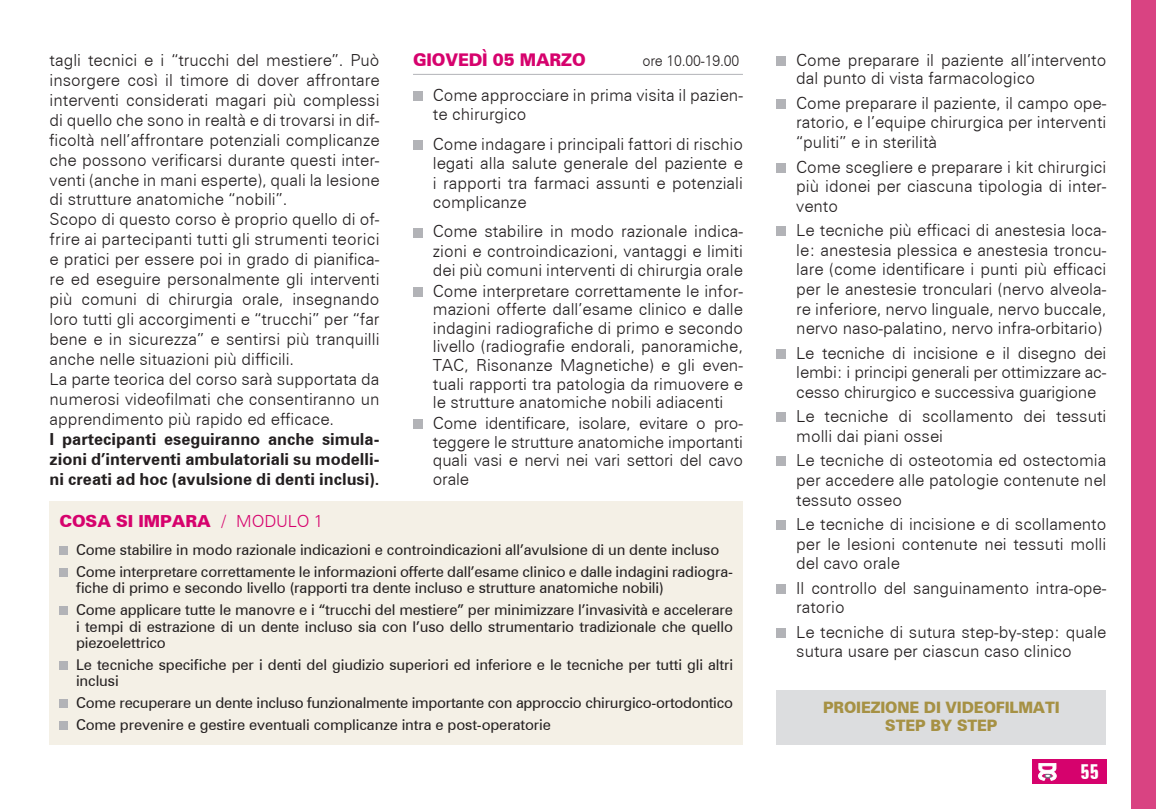
<style>
.page{position:relative;width:1156px;height:809px;background:#fff}
.page>*{position:absolute;margin:0;border:0;box-sizing:border-box;transform-origin:0 0}
.t1{font:700 extra-condensed 21px "Zurich BT";color:#fff}
.t2{font:900 17.5px "Zurich BT";letter-spacing:-.01em;color:#d6026d;scale:.95 1}
.t3{font:300 16.62px/19.9px "Zurich BT";color:#231f20;text-align:justify}
.t4{font:700 16.62px/19.9px "Zurich BT";color:#231f20;text-align:justify}
.t5{font:900 16.62px "Zurich BT";letter-spacing:-.01em;color:#d6026d}
.t6{font:900 15.75px/18.4px "Zurich BT";letter-spacing:-.01em;color:#a69144;text-align:center;scale:.95 1}
.t7{font:14.88px/21.5px "Zurich BT";letter-spacing:-.01em;color:#231f20}
.t8{font:300 14.88px "Zurich BT";letter-spacing:-.01em;color:#231f20;scale:.95 1}
.s1{font-weight:300}
</style>
<div class="page">
<div style="left:1131px;top:0;width:25px;height:809px;background:#d94382"></div>
<div style="left:1032px;top:759px;width:74px;height:25px;background:#d6026d"></div>
<svg style="left:1038px;top:763px;width:18px;height:17px"></svg>
<hr style="left:413px;top:74px;width:330px;height:1px;background:#b2b3b7">
<div style="left:413px;top:91px;width:10px;height:10px;background:#b2b3b7"></div>
<div style="left:413px;top:140px;width:10px;height:10px;background:#b2b3b7"></div>
<div style="left:413px;top:227px;width:10px;height:10px;background:#b2b3b7"></div>
<div style="left:413px;top:287px;width:10px;height:9px;background:#b2b3b7"></div>
<div style="left:413px;top:419px;width:10px;height:10px;background:#b2b3b7"></div>
<div style="left:776px;top:56px;width:10px;height:10px;background:#b2b3b7"></div>
<div style="left:776px;top:99px;width:10px;height:10px;background:#b2b3b7"></div>
<div style="left:776px;top:163px;width:10px;height:9px;background:#b2b3b7"></div>
<div style="left:776px;top:226px;width:10px;height:10px;background:#b2b3b7"></div>
<div style="left:776px;top:349px;width:10px;height:9px;background:#b2b3b7"></div>
<div style="left:776px;top:412px;width:10px;height:10px;background:#b2b3b7"></div>
<div style="left:776px;top:456px;width:10px;height:10px;background:#b2b3b7"></div>
<div style="left:776px;top:520px;width:10px;height:10px;background:#b2b3b7"></div>
<div style="left:776px;top:584px;width:10px;height:10px;background:#b2b3b7"></div>
<div style="left:776px;top:628px;width:10px;height:10px;background:#b2b3b7"></div>
<div style="left:776px;top:690px;width:330px;height:54px;background:#dcdddf"></div>
<div style="left:50px;top:501px;width:693px;height:243px;background:#f4f0e6"></div>
<div style="left:60px;top:546px;width:8px;height:9px;background:#b2b3b7"></div>
<div style="left:60px;top:568px;width:8px;height:8px;background:#b2b3b7"></div>
<div style="left:60px;top:606px;width:8px;height:9px;background:#b2b3b7"></div>
<div style="left:60px;top:661px;width:8px;height:8px;background:#b2b3b7"></div>
<div style="left:60px;top:699px;width:8px;height:9px;background:#b2b3b7"></div>
<div style="left:60px;top:721px;width:8px;height:8px;background:#b2b3b7"></div>
<p class="t3" style="left:50px;top:50px;width:331px;text-align:left">tagli tecnici e i “trucchi del mestiere”. Può insorgere così il timore di dover affrontare interventi considerati magari più complessi di quello che sono in realtà e di trovarsi in dif&shy;ficoltà nell’affrontare potenziali complicanze che possono verificarsi durante questi inter&shy;venti (anche in mani esperte), quali la lesione di strutture anatomiche “nobili”.<br>Scopo di questo corso è proprio quello di of&shy;frire ai partecipanti tutti gli strumenti teorici e pratici per essere poi in grado di pianifica&shy;re ed eseguire personalmente gli interventi più comuni di chirurgia orale, insegnando loro tutti gli accorgimenti e “trucchi” per “far bene e in sicurezza” e sentirsi più tranquilli anche nelle situazioni più difficili.<br>La parte teorica del corso sarà supportata da numerosi videofilmati che consentiranno un apprendimento più rapido ed efficace.</p>
<p class="t4" style="left:50px;top:429px;width:331px">I partecipanti eseguiranno anche simula&shy;zioni d’interventi ambulatoriali su modelli&shy;ni creati ad hoc (avulsione di denti inclusi).</p>
<p class="t2" style="left:413px;top:50px;width:183px">GIOVEDÌ 05 MARZO</p>
<p class="t8" style="left:642px;top:52px;width:103px">ore 10.00-19.00</p>
<p class="t3" style="left:433px;top:85px;width:312px;line-height:19.4px">Come approcciare in prima visita il pazien&shy;te chirurgico</p>
<p class="t3" style="left:433px;top:134px;width:312px;line-height:19.4px">Come indagare i principali fattori di rischio legati alla salute generale del paziente e i rapporti tra farmaci assunti e potenziali complicanze</p>
<p class="t3" style="left:433px;top:222px;width:312px;line-height:19.1px">Come stabilire in modo razionale indica&shy;zioni e controindicazioni, vantaggi e limiti dei più comuni interventi di chirurgia orale</p>
<p class="t3" style="left:433px;top:281px;width:312px;line-height:18.6px">Come interpretare correttamente le infor&shy;mazioni offerte dall’esame clinico e dalle indagini radiografiche di primo e secondo livello (radiografie endorali, panoramiche, TAC, Risonanze Magnetiche) e gli even&shy;tuali rapporti tra patologia da rimuovere e le strutture anatomiche nobili adiacenti</p>
<p class="t3" style="left:433px;top:414px;width:312px;line-height:18.6px">Come identificare, isolare, evitare o pro&shy;teggere le strutture anatomiche importanti quali vasi e nervi nei vari settori del cavo orale</p>
<p class="t5" style="left:60px;top:510px;width:265px">COSA SI IMPARA <span class="s1">/ MODULO 1</span></p>
<p class="t7" style="left:76px;top:539px;width:658px">Come stabilire in modo razionale indicazioni e controindicazioni all’avulsione di un dente incluso<br>Come interpretare correttamente le informazioni offerte dall’esame clinico e dalle indagini radiogra-</p>
<p class="t7" style="left:76px;top:577px;width:658px">fiche di primo e secondo livello (rapporti tra dente incluso e strutture anatomiche nobili)<br>Come applicare tutte le manovre e i “trucchi del mestiere” per minimizzare l’invasività e accelerare</p>
<p class="t7" style="left:76px;top:617px;width:658px;line-height:16.6px">i tempi di estrazione di un dente incluso sia con l’uso dello strumentario tradizionale che quello piezoelettrico</p>
<p class="t7" style="left:76px;top:656px;width:658px;line-height:16.6px">Le tecniche specifiche per i denti del giudizio superiori ed inferiore e le tecniche per tutti gli altri inclusi</p>
<p class="t7" style="left:76px;top:691px;width:658px">Come recuperare un dente incluso funzionalmente importante con approccio chirurgico-ortodontico<br>Come prevenire e gestire eventuali complicanze intra e post-operatorie</p>
<p class="t3" style="left:796px;top:50px;width:312px;line-height:18.7px">Come preparare il paziente all’intervento dal punto di vista farmacologico</p>
<p class="t3" style="left:796px;top:93px;width:312px">Come preparare il paziente, il campo ope&shy;ratorio, e l’equipe chirurgica per interventi “puliti” e in sterilità</p>
<p class="t3" style="left:796px;top:157px;width:312px">Come scegliere e preparare i kit chirurgici più idonei per ciascuna tipologia di inter&shy;vento</p>
<p class="t3" style="left:796px;top:220px;width:312px">Le tecniche più efficaci di anestesia loca&shy;le: anestesia plessica e anestesia troncu&shy;lare (come identificare i punti più efficaci per le anestesie tronculari (nervo alveola&shy;re inferiore, nervo linguale, nervo buccale, nervo naso-palatino, nervo infra-orbitario)</p>
<p class="t3" style="left:796px;top:343px;width:312px">Le tecniche di incisione e il disegno dei lembi: i principi generali per ottimizzare ac&shy;cesso chirurgico e successiva guarigione</p>
<p class="t3" style="left:796px;top:406px;width:312px">Le tecniche di scollamento dei tessuti molli dai piani ossei</p>
<p class="t3" style="left:796px;top:450px;width:312px">Le tecniche di osteotomia ed ostectomia per accedere alle patologie contenute nel tessuto osseo</p>
<p class="t3" style="left:796px;top:514px;width:312px">Le tecniche di incisione e di scollamento per le lesioni contenute nei tessuti molli del cavo orale</p>
<p class="t3" style="left:796px;top:578px;width:312px">Il controllo del sanguinamento intra-ope&shy;ratorio</p>
<p class="t3" style="left:796px;top:622px;width:312px">Le tecniche di sutura step-by-step: quale sutura usare per ciascun caso clinico</p>
<p class="t6" style="left:823px;top:698px;width:251px">PROIEZIONE DI VIDEOFILMATI<br>STEP BY STEP</p>
<p class="t1" style="left:1080px;top:760px;width:20px">55</p>
</div>
